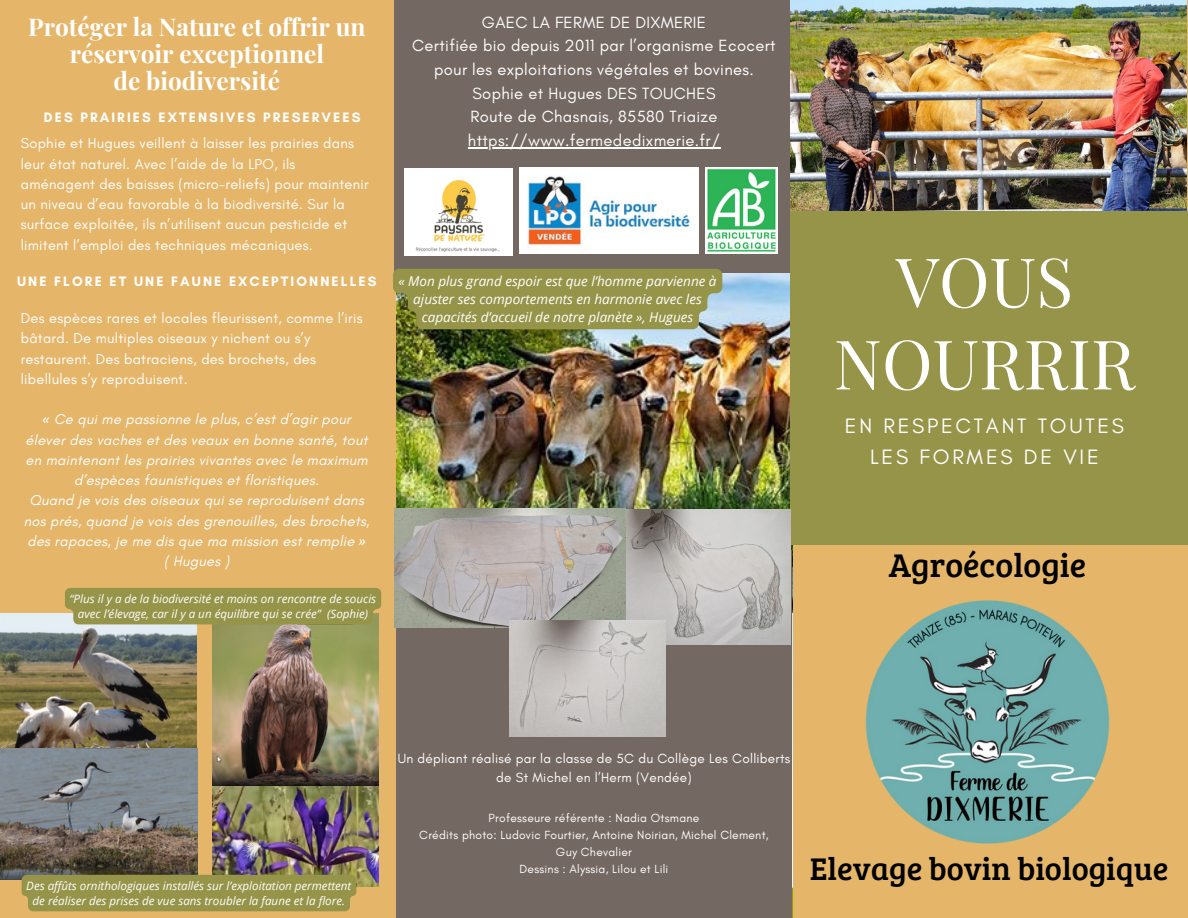
<style>
.page{position:relative;width:1188px;height:918px;background:#e5b66a}
.page>*{position:absolute;margin:0;border:0;box-sizing:border-box;transform-origin:0 0}
.t1{font:68.4px/82.2px "Playfair Display";color:#fff;text-align:center}
.t2{font:33.9px "Bree Serif";color:#000}
.t3{font:32.4px "Bree Serif";color:#000}
.t4{font:700 24.45px/27px "Playfair Display";color:#fff;text-align:center}
.t5{font:21.15px/30.3px "Glacial Indifference";letter-spacing:.13em;color:#fff;text-align:center}
.t6{font:16.5px/23.7px "Glacial Indifference";letter-spacing:.02em;color:#fff;text-align:center}
.t7{font:14.55px/20.2px "Glacial Indifference";letter-spacing:.02em;color:#fff}
.t8{font:italic 14.55px/20.2px "Glacial Indifference";letter-spacing:.02em;color:#fff;text-align:center}
.t9{font:700 13.95px "Glacial Indifference";letter-spacing:.15em;color:#fff}
.t10{font:italic 13.5px/18px "Open Sans";color:#fff;text-align:center}
.t11{font:13.5px/19px "Glacial Indifference";letter-spacing:.02em;color:#fff;text-align:center}
.t12{font:12px "Glacial Indifference";letter-spacing:.02em;color:#fff}
.t13{font:italic 11.55px/15.5px "Open Sans";color:#fff;text-align:center}
.s1{font-family:"Noto Sans"}
</style>
<div class="page">
<img style="left:396px;top:272px;width:396px;height:278px">
<div style="left:394px;top:0;width:396px;height:272px;background:#746862"></div>
<div style="left:790px;top:211px;width:398px;height:334px;background:#969449"></div>
<img style="left:790px;top:0;width:396px;height:210px">
<img style="left:865px;top:600px;width:245px;height:244px">
<div style="left:396px;top:550px;width:396px;height:368px;background:#746862"></div>
<img style="left:405px;top:168px;width:108px;height:87px">
<img style="left:0;top:613px;width:197px;height:266px">
<img style="left:213px;top:624px;width:165px;height:262px">
<img style="left:520px;top:167px;width:179px;height:87px">
<img style="left:706px;top:167px;width:72px;height:87px">
<img style="left:626px;top:509px;width:164px;height:135px">
<img style="left:394px;top:508px;width:232px;height:120px">
<img style="left:510px;top:621px;width:155px;height:116px">
<svg style="left:393px;top:269px;width:329px;height:60px;background:#96954d"></svg>
<hr style="left:468px;top:147px;width:252px;height:1px;background:#fff">
<div style="left:22px;top:875px;width:334px;height:36px;background:#969449"></div>
<div style="left:65px;top:588px;width:316px;height:36px;background:#969449"></div>
<p class="t4" style="left:28px;top:13px;width:339px">Protéger la Nature et offrir un réservoir exceptionnel<br>de biodiversité</p>
<p class="t9" style="left:44px;top:108px;width:318px">DES PRAIRIES EXTENSIVES PRESERVEES</p>
<p class="t7" style="left:21px;top:133px;width:350px">Sophie et Hugues veillent à laisser les prairies dans leur état naturel. Avec l’aide de la LPO, ils aménagent des baisses (micro-reliefs) pour maintenir un niveau d’eau favorable à la biodiversité. Sur la surface exploitée, ils n’utilisent aucun pesticide et limitent l’emploi des techniques mécaniques.</p>
<p class="t9" style="left:17px;top:272px;width:361px">UNE FLORE ET UNE FAUNE EXCEPTIONNELLES</p>
<p class="t7" style="left:21px;top:308px;width:343px">Des espèces rares et locales fleurissent, comme l’iris bâtard. De multiples oiseaux y nichent ou s’y restaurent. Des batraciens, des brochets, des libellules s’y reproduisent.</p>
<p class="t8" style="left:26px;top:409px;width:344px"><span class="s1">«</span> Ce qui me passionne le plus, c’est d’agir pour élever des vaches et des veaux en bonne santé, tout en maintenant les prairies vivantes avec le maximum d’espèces faunistiques et floristiques.</p>
<p class="t8" style="left:24px;top:490px;width:347px">Quand je vois des oiseaux qui se reproduisent dans nos prés, quand je vois des grenouilles, des brochets, des rapaces, je me dis que ma mission est remplie <span class="s1">»</span></p>
<p class="t8" style="left:164px;top:551px;width:67px">( Hugues )</p>
<p class="t13" style="left:70px;top:591px;width:308px">“Plus il y a de la biodiversité et moins on rencontre de soucis avec l’élevage, car il y a un équilibre qui se crée” (Sophie)</p>
<h2 class="t6" style="left:412px;top:10px;width:365px">GAEC LA FERME DE DIXMERIE<br>Certifiée bio depuis 2011 par l’organisme Ecocert pour les exploitations végétales et bovines.<br>Sophie et Hugues DES TOUCHES<br>Route de Chasnais, 85580 Triaize</h2>
<p class="t6" style="left:468px;top:128px;width:254px">https://www.fermededixmerie.fr/</p>
<p class="t10" style="left:398px;top:272px;width:320px">« Mon plus grand espoir est que l’homme parvienne à ajuster ses comportements en harmonie avec les capacités d’accueil de notre planète », Hugues</p>
<h6 class="t1" style="left:834px;top:238px;width:303px">VOUS<br>NOURRIR</h6>
<h3 class="t5" style="left:845px;top:411px;width:281px">EN RESPECTANT TOUTES<br>LES FORMES DE VIE</h3>
<p class="t2" style="left:889px;top:541px;width:199px">Agroécologie</p>
<h2 class="t13" style="left:26px;top:877px;width:327px">Des affûts ornithologiques installés sur l’exploitation permettent de réaliser des prises de vue sans troubler la faune et la flore.</h2>
<p class="t11" style="left:398px;top:749px;width:394px">Un dépliant réalisé par la classe de 5C du Collège Les Colliberts de St Michel en l’Herm (Vendée)</p>
<p class="t12" style="left:489px;top:810px;width:212px">Professeure référente : Nadia Otsmane</p>
<h5 class="t12" style="left:419px;top:827px;width:351px">Crédits photo: Ludovic Fourtier, Antoine Noirian, Michel Clement,</h5>
<h1 class="t12" style="left:556px;top:844px;width:78px">Guy Chevalier</h1>
<h4 class="t12" style="left:520px;top:861px;width:150px">Dessins : Alyssia, Lilou et Lili</h4>
<p class="t3" style="left:810px;top:845px;width:360px">Elevage bovin biologique</p>
</div>
